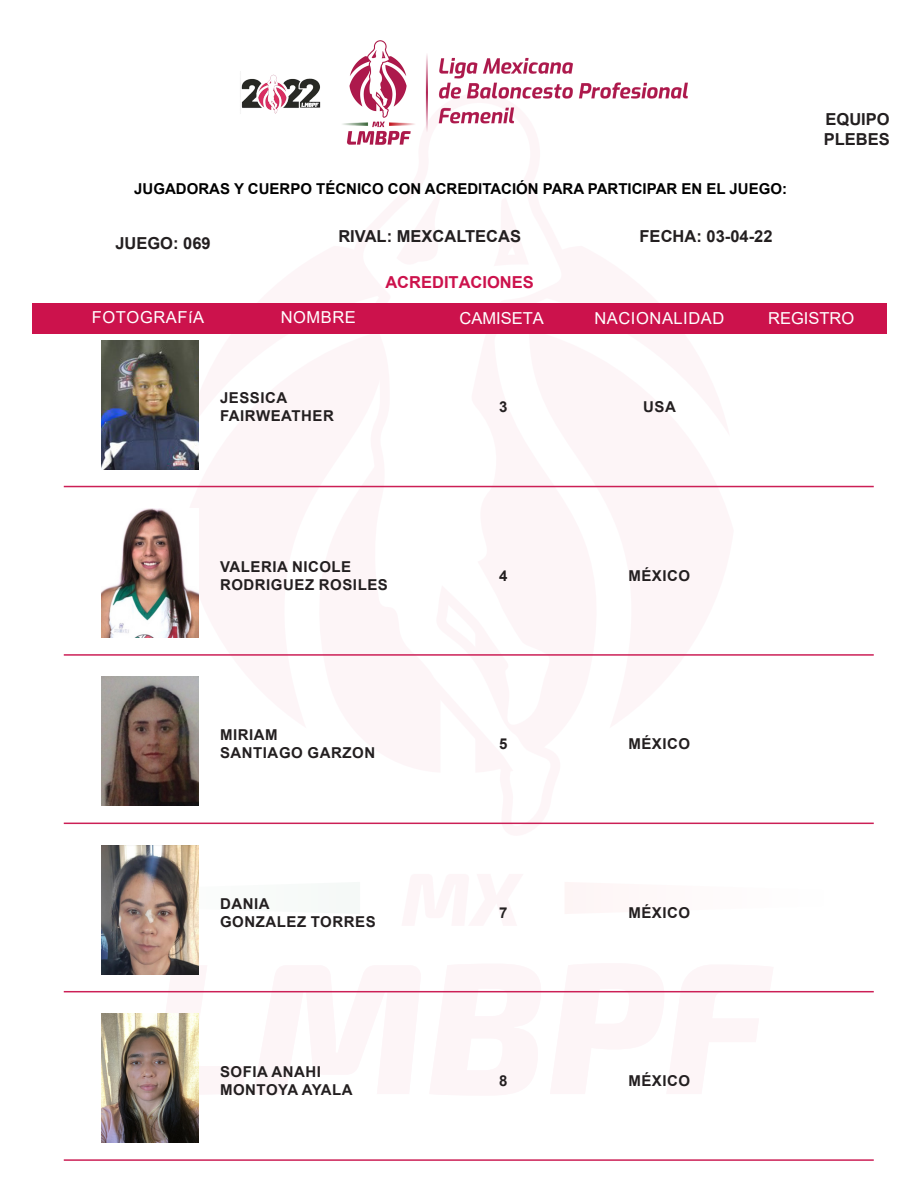
<style>
.page{position:relative;width:918px;height:1188px;background:#fff}
.page>*{position:absolute;margin:0;border:0;box-sizing:border-box;transform-origin:0 0}
.t1{font:700 16.5px/19.8px "Arial";color:#231f20}
.t2{font:16.5px "Arial";letter-spacing:.035em;color:#fff}
.t3{font:16.5px "Arial";color:#fff}
.t4{font:700 16.5px "Arial";color:#cc124c}
.t5{font:700 15px "Arial";letter-spacing:.035em;color:#231f20}
.t6{font:700 15px "Arial";color:#000}
</style>
<div class="page">
<svg style="left:146px;top:953px;width:639px;height:153px"></svg>
<svg style="left:101px;top:871px;width:98px;height:54px"></svg>
<svg style="left:360px;top:485px;width:204px;height:340px"></svg>
<div style="left:33px;top:303px;width:854px;height:31px;background:#cc124c"></div>
<img style="left:240px;top:40px;width:447px;height:105px">
<img style="left:102px;top:340px;width:96px;height:129px">
<hr style="left:64px;top:486px;width:810px;height:1px;background:#cc1f56">
<img style="left:102px;top:509px;width:96px;height:129px">
<hr style="left:64px;top:654px;width:810px;height:2px;background:#cc1f56">
<img style="left:102px;top:677px;width:96px;height:129px">
<hr style="left:64px;top:823px;width:810px;height:1px;background:#cc1f56">
<img style="left:102px;top:845px;width:96px;height:129px">
<hr style="left:64px;top:991px;width:810px;height:1px;background:#cc1f56">
<img style="left:102px;top:1014px;width:96px;height:129px">
<hr style="left:64px;top:1159px;width:810px;height:2px;background:#cc1f56">
<p class="t6" style="left:134px;top:178px;width:654px">JUGADORAS Y CUERPO TÉCNICO CON ACREDITACIÓN PARA PARTICIPAR EN EL JUEGO:</p>
<p class="t1" style="left:115px;top:233px;width:97px">JUEGO: 069</p>
<p class="t1" style="left:338px;top:227px;width:184px">RIVAL: MEXCALTECAS</p>
<p class="t1" style="left:640px;top:227px;width:134px">FECHA: 03-04-22</p>
<p class="t4" style="left:385px;top:271px;width:150px">ACREDITACIONES</p>
<p class="t1" style="left:824px;top:110px;width:68px">EQUIPO<br>PLEBES</p>
<p class="t2" style="left:92px;top:306px;width:114px">FOTOGRAFíA</p>
<p class="t2" style="left:281px;top:306px;width:77px">NOMBRE</p>
<p class="t3" style="left:460px;top:307px;width:86px">CAMISETA</p>
<p class="t3" style="left:768px;top:307px;width:88px">REGISTRO</p>
<p class="t2" style="left:594px;top:307px;width:131px">NACIONALIDAD</p>
<p class="t5" style="left:220px;top:388px;width:69px">JESSICA</p>
<p class="t5" style="left:220px;top:406px;width:115px">FAIRWEATHER</p>
<p class="t5" style="left:220px;top:556px;width:133px">VALERIA NICOLE</p>
<p class="t5" style="left:220px;top:574px;width:169px">RODRIGUEZ ROSILES</p>
<p class="t5" style="left:220px;top:724px;width:59px">MIRIAM</p>
<p class="t5" style="left:220px;top:742px;width:157px">SANTIAGO GARZON</p>
<p class="t5" style="left:220px;top:893px;width:51px">DANIA</p>
<p class="t5" style="left:220px;top:911px;width:157px">GONZALEZ TORRES</p>
<p class="t5" style="left:220px;top:1061px;width:103px">SOFIA ANAHI</p>
<p class="t5" style="left:220px;top:1079px;width:134px">MONTOYA AYALA</p>
<p class="t5" style="left:499px;top:397px;width:10px">3</p>
<p class="t5" style="left:643px;top:397px;width:34px">USA</p>
<p class="t5" style="left:499px;top:565px;width:10px">4</p>
<p class="t5" style="left:628px;top:565px;width:63px">MÉXICO</p>
<p class="t5" style="left:499px;top:733px;width:10px">5</p>
<p class="t5" style="left:628px;top:733px;width:63px">MÉXICO</p>
<p class="t5" style="left:499px;top:902px;width:10px">7</p>
<p class="t5" style="left:628px;top:902px;width:63px">MÉXICO</p>
<p class="t5" style="left:499px;top:1070px;width:10px">8</p>
<p class="t5" style="left:628px;top:1070px;width:63px">MÉXICO</p>
</div>
